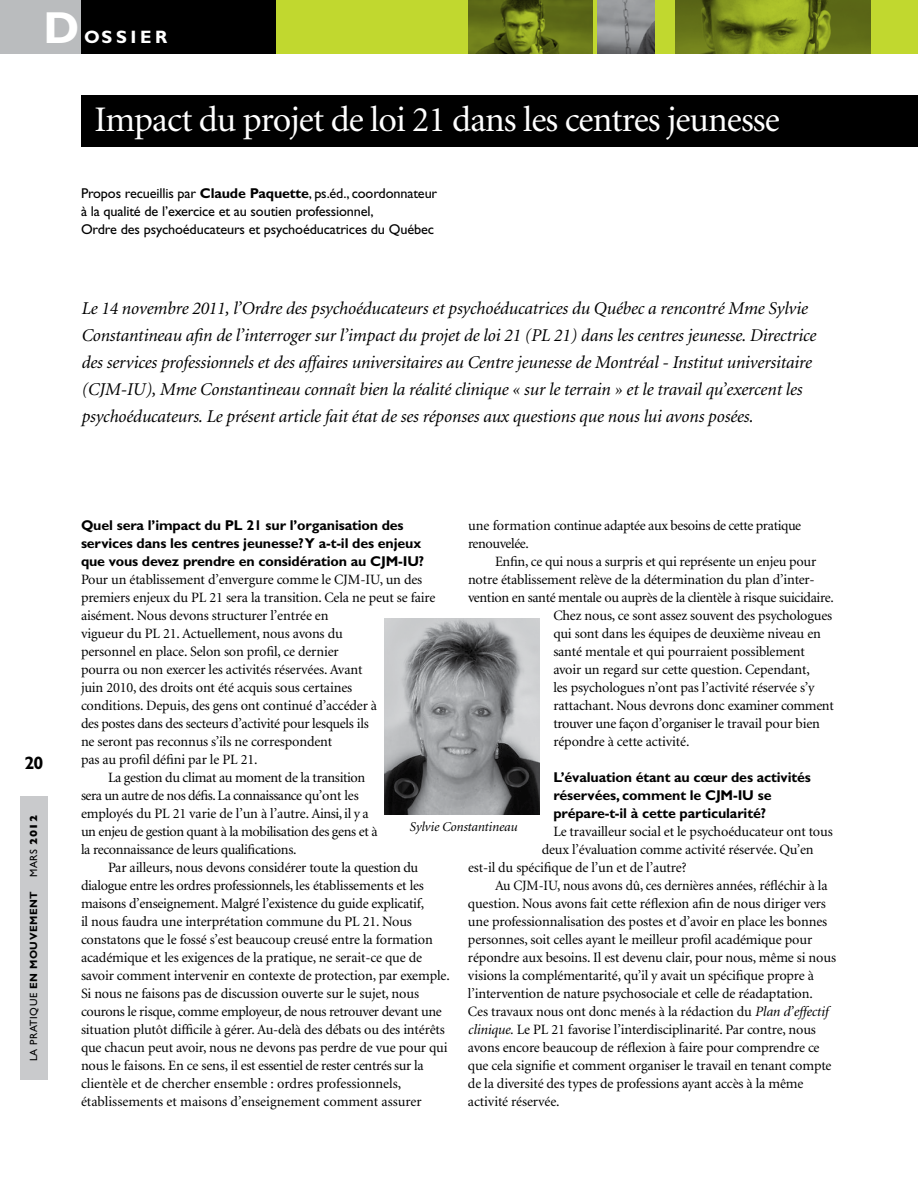
<style>
.page{position:relative;width:918px;height:1188px;background:#fff}
.page>*{position:absolute;margin:0;border:0;box-sizing:border-box;transform-origin:0 0}
.t1{font:700 45px "Gill Sans";color:#fff}
.t2{font:36px "Minion";letter-spacing:-.025em;color:#fff}
.t3{font:italic 18px/27px "Minion";letter-spacing:-.01em;color:#000}
.t4{font:700 18px "Gill Sans";letter-spacing:.2em;color:#fff}
.t5{font:700 18px "Gill Sans";color:#000}
.t6{font:14.25px "Minion";letter-spacing:-.01em;color:#000}
.t7{font:700 14.25px/18px "Gill Sans";letter-spacing:-.01em;color:#000}
.t8{font:14.25px/18px "Gill Sans";letter-spacing:-.01em;color:#000}
.t9{font:14.25px/18px "Minion";letter-spacing:-.03em;color:#000}
.t10{font:14.25px "Minion";letter-spacing:-.01em;color:#000;scale:.96 1}
.t11{font:14.25px "Minion";letter-spacing:-.035em;color:#000}
.t12{font:italic 13.5px "Minion";letter-spacing:-.01em;color:#000}
.t13{font:700 10.5px "Gill Sans";letter-spacing:.05em;color:#000}
.t14{font:10.5px "Gill Sans";color:#000}
.s1{font-weight:700}
.s2{font-weight:800}
.s3{font-weight:400}
.s4{font-style:italic}
</style>
<div class="page">
<div style="left:20px;top:796px;width:27px;height:284px;background:#c9cacc"></div>
<div style="left:271px;top:0;width:647px;height:54px;background:#c1d82f"></div>
<div style="left:0;top:0;width:81px;height:54px;background:#babcbe"></div>
<div style="left:81px;top:0;width:194px;height:54px;background:#000"></div>
<img style="left:385px;top:619px;width:155px;height:195px">
<div style="left:81px;top:95px;width:837px;height:52px;background:#000"></div>
<img style="left:468px;top:0;width:124px;height:54px">
<img style="left:675px;top:0;width:196px;height:54px">
<img style="left:597px;top:0;width:58px;height:54px">
<h1 class="t1" style="left:43px;top:1px;width:38px">D</h1>
<p class="t4" style="left:84px;top:26px;width:85px">OSSIER</p>
<h2 class="t2" style="left:94px;top:101px;width:687px">Impact du projet de loi 21 dans les centres jeunesse</h2>
<p class="t8" style="left:81px;top:184px;width:358px">Propos recueillis par <span class="s1">Claude Paquette</span>, ps.éd., coordonnateur à la qualité de l’exercice et au soutien professionnel,<br>Ordre des psychoéducateurs et psychoéducatrices du Québec</p>
<p class="t5" style="left:24px;top:753px;width:20px">20</p>
<p class="t14" style="left:28px;top:877px;width:63px;rotate:-90deg">MARS <span class="s2">2012</span></p>
<p class="t13" style="left:27px;top:1061px;width:172px;rotate:-90deg"><span class="s3">LA PRATIQUE</span> EN MOUVEMENT</p>
<p class="t3" style="left:81px;top:296px;width:736px">Le 14 novembre 2011, l’Ordre des psychoéducateurs et psychoéducatrices du Québec a rencontré Mme Sylvie Constantineau afin de l’interroger sur l’impact du projet de loi 21 (PL 21) dans les centres jeunesse. Directrice des services professionnels et des affaires universitaires au Centre jeunesse de Montréal - Institut universitaire (CJM-IU), Mme Constantineau connaît bien la réalité clinique « sur le terrain » et le travail qu’exercent les psychoéducateurs. Le présent article fait état de ses réponses aux questions que nous lui avons posées.</p>
<p class="t9" style="left:468px;top:517px;width:335px">une formation continue adaptée aux besoins de cette pratique renouvelée.</p>
<p class="t6" style="left:495px;top:554px;width:323px">Enfin, ce qui nous a surpris et qui représente un enjeu pour</p>
<p class="t6" style="left:468px;top:572px;width:348px">notre établissement relève de la détermination du plan d’inter-</p>
<p class="t6" style="left:468px;top:590px;width:367px">vention en santé mentale ou auprès de la clientèle à risque suicidaire.</p>
<p class="t6" style="left:553px;top:608px;width:280px">Chez nous, ce sont assez souvent des psychologues</p>
<p class="t6" style="left:553px;top:626px;width:269px">qui sont dans les équipes de deuxième niveau en</p>
<p class="t6" style="left:553px;top:644px;width:253px">santé mentale et qui pourraient possiblement</p>
<p class="t6" style="left:553px;top:662px;width:258px">avoir un regard sur cette question. Cependant,</p>
<p class="t6" style="left:553px;top:680px;width:263px">les psychologues n’ont pas l’activité réservée s’y</p>
<p class="t6" style="left:553px;top:698px;width:282px">rattachant. Nous devrons donc examiner comment</p>
<p class="t6" style="left:553px;top:716px;width:268px">trouver une façon d’organiser le travail pour bien</p>
<p class="t6" style="left:553px;top:734px;width:138px">répondre à cette activité.</p>
<p class="t7" style="left:553px;top:768px;width:259px">L’évaluation étant au cœur des activités réservées, comment le CJM-IU se prépare-t-il à cette particularité?</p>
<p class="t6" style="left:553px;top:824px;width:281px">Le travailleur social et le psychoéducateur ont tous</p>
<p class="t6" style="left:542px;top:842px;width:273px">deux l’évaluation comme activité réservée. Qu’en</p>
<p class="t6" style="left:468px;top:860px;width:220px">est-il du spécifique de l’un et de l’autre?</p>
<p class="t10" style="left:495px;top:878px;width:348px">Au CJM-IU, nous avons dû, ces dernières années, réfléchir à la</p>
<p class="t6" style="left:468px;top:896px;width:359px">question. Nous avons fait cette réflexion afin de nous diriger vers</p>
<p class="t6" style="left:468px;top:914px;width:361px">une professionnalisation des postes et d’avoir en place les bonnes</p>
<p class="t6" style="left:468px;top:932px;width:346px">personnes, soit celles ayant le meilleur profil académique pour</p>
<p class="t6" style="left:468px;top:950px;width:370px">répondre aux besoins. Il est devenu clair, pour nous, même si nous</p>
<p class="t6" style="left:468px;top:968px;width:347px">visions la complémentarité, qu’il y avait un spécifique propre à</p>
<p class="t6" style="left:468px;top:986px;width:346px">l’intervention de nature psychosociale et celle de réadaptation.</p>
<p class="t6" style="left:468px;top:1004px;width:362px">Ces travaux nous ont donc menés à la rédaction du <span class="s4">Plan d’effectif</span></p>
<p class="t6" style="left:468px;top:1022px;width:350px"><span class="s4">clinique.</span> Le PL 21 favorise l’interdisciplinarité. Par contre, nous</p>
<p class="t6" style="left:468px;top:1040px;width:353px">avons encore beaucoup de réflexion à faire pour comprendre ce</p>
<p class="t6" style="left:468px;top:1058px;width:365px">que cela signifie et comment organiser le travail en tenant compte</p>
<p class="t6" style="left:468px;top:1076px;width:337px">de la diversité des types de professions ayant accès à la même</p>
<p class="t6" style="left:468px;top:1094px;width:93px">activité réservée.</p>
<p class="t7" style="left:81px;top:516px;width:345px">Quel sera l’impact du PL 21 sur l’organisation des services dans les centres jeunesse? Y a-t-il des enjeux que vous devez prendre en considération au CJM-IU?</p>
<p class="t6" style="left:81px;top:572px;width:343px">Pour un établissement d’envergure comme le CJM-IU, un des</p>
<p class="t6" style="left:81px;top:590px;width:356px">premiers enjeux du PL 21 sera la transition. Cela ne peut se faire</p>
<p class="t6" style="left:81px;top:608px;width:249px">aisément. Nous devons structurer l’entrée en</p>
<p class="t6" style="left:81px;top:626px;width:263px">vigueur du PL 21. Actuellement, nous avons du</p>
<p class="t6" style="left:81px;top:644px;width:259px">personnel en place. Selon son profil, ce dernier</p>
<p class="t6" style="left:81px;top:662px;width:283px">pourra ou non exercer les activités réservées. Avant</p>
<p class="t6" style="left:81px;top:680px;width:273px">juin 2010, des droits ont été acquis sous certaines</p>
<p class="t6" style="left:81px;top:698px;width:298px">conditions. Depuis, des gens ont continué d’accéder à</p>
<p class="t6" style="left:81px;top:716px;width:289px">des postes dans des secteurs d’activité pour lesquels ils</p>
<p class="t6" style="left:81px;top:734px;width:253px">ne seront pas reconnus s’ils ne correspondent</p>
<p class="t6" style="left:81px;top:752px;width:178px">pas au profil défini par le PL 21.</p>
<p class="t6" style="left:108px;top:770px;width:259px">La gestion du climat au moment de la transition</p>
<p class="t11" style="left:81px;top:788px;width:279px">sera un autre de nos défis. La connaissance qu’ont les</p>
<p class="t6" style="left:81px;top:806px;width:289px">employés du PL 21 varie de l’un à l’autre. Ainsi, il y a</p>
<p class="t9" style="left:81px;top:823px;width:298px">un enjeu de gestion quant à la mobilisation des gens et à</p>
<p class="t6" style="left:81px;top:842px;width:217px">la reconnaissance de leurs qualifications.</p>
<p class="t6" style="left:108px;top:860px;width:312px">Par ailleurs, nous devons considérer toute la question du</p>
<p class="t6" style="left:81px;top:878px;width:345px">dialogue entre les ordres professionnels, les établissements et les</p>
<p class="t6" style="left:81px;top:896px;width:345px">maisons d’enseignement. Malgré l’existence du guide explicatif,</p>
<p class="t6" style="left:81px;top:914px;width:333px">il nous faudra une interprétation commune du PL 21. Nous</p>
<p class="t6" style="left:81px;top:932px;width:353px">constatons que le fossé s’est beaucoup creusé entre la formation</p>
<p class="t6" style="left:81px;top:950px;width:343px">académique et les exigences de la pratique, ne serait-ce que de</p>
<p class="t6" style="left:81px;top:968px;width:370px">savoir comment intervenir en contexte de protection, par exemple.</p>
<p class="t6" style="left:81px;top:986px;width:340px">Si nous ne faisons pas de discussion ouverte sur le sujet, nous</p>
<p class="t6" style="left:81px;top:1004px;width:362px">courons le risque, comme employeur, de nous retrouver devant une</p>
<p class="t6" style="left:81px;top:1022px;width:365px">situation plutôt difficile à gérer. Au-delà des débats ou des intérêts</p>
<p class="t6" style="left:81px;top:1040px;width:368px">que chacun peut avoir, nous ne devons pas perdre de vue pour qui</p>
<p class="t6" style="left:81px;top:1058px;width:344px">nous le faisons. En ce sens, il est essentiel de rester centrés sur la</p>
<p class="t6" style="left:81px;top:1076px;width:322px">clientèle et de chercher ensemble : ordres professionnels,</p>
<p class="t6" style="left:81px;top:1094px;width:342px">établissements et maisons d’enseignement comment assurer</p>
<p class="t12" style="left:409px;top:820px;width:109px">Sylvie Constantineau</p>
</div>
